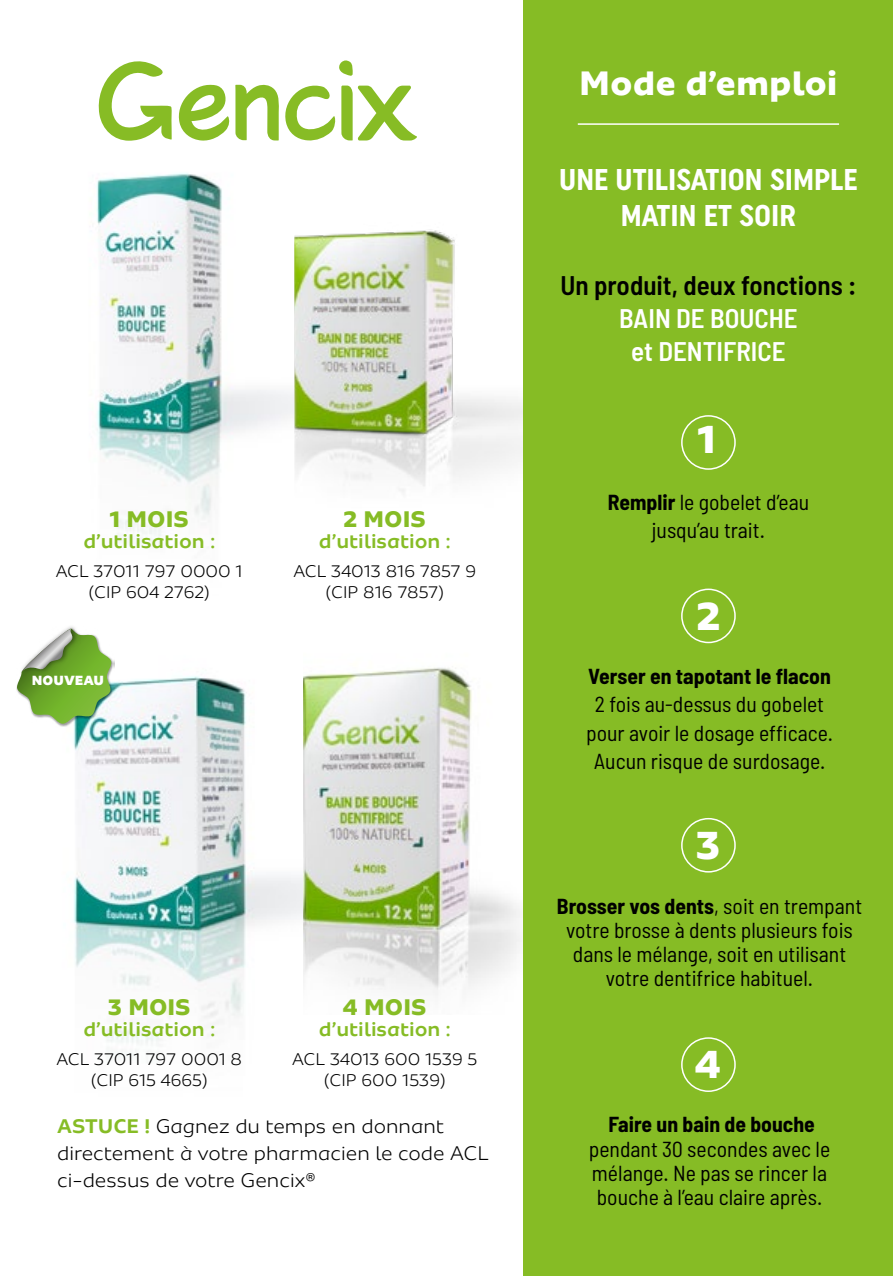
<style>
.page{position:relative;width:893px;height:1276px;background:#fff}
.page>*{position:absolute;margin:0;border:0;box-sizing:border-box;transform-origin:0 0}
.t1{font:800 42px "Sua";color:#fff}
.t2{font:800 36px "Sua";color:#fff}
.t3{font:700 30px/36px "Uniform Condensed";color:#fff;text-align:center}
.t4{font:600 semi-condensed 27px "Barlow";color:#000}
.t5{font:600 semi-condensed 27px/33px "Barlow";color:#fff;text-align:center}
.t6{font:800 24px "Sua";color:#86bc25}
.t7{font:semi-condensed 21.6px/24px "Barlow";color:#000;text-align:center}
.t8{font:700 semi-condensed 21.6px "Barlow";color:#000}
.t9{font:300 21px/27px "Sua";color:#000}
.t10{font:500 21px "Sua";color:#86bc25}
.t11{font:300 18px/21px "Sua";color:#000;text-align:center}
.t12{font:900 14.1px "Sua";color:#fff}
.s1{font-weight:700;color:#86bc25}
.s2{font-weight:700}
</style>
<div class="page">
<img style="left:96px;top:173px;width:198px;height:369px">
<img style="left:73px;top:676px;width:231px;height:382px">
<img style="left:304px;top:634px;width:220px;height:381px">
<svg style="left:98px;top:60px;width:319px;height:81px"></svg>
<img style="left:58px;top:660px;width:57px;height:67px">
<svg style="left:16px;top:628px;width:96px;height:96px"></svg>
<img style="left:294px;top:213px;width:230px;height:295px">
<div style="left:524px;top:0;width:369px;height:1276px;background:#86bc25"></div>
<div style="left:681px;top:818px;width:55px;height:54px;border:2px solid #fff;border-radius:50%"></div>
<div style="left:681px;top:1037px;width:55px;height:55px;border:2px solid #fff;border-radius:50%"></div>
<div style="left:681px;top:588px;width:55px;height:55px;border:2px solid #fff;border-radius:50%"></div>
<div style="left:681px;top:415px;width:55px;height:55px;border:2px solid #fff;border-radius:50%"></div>
<hr style="left:578px;top:123px;width:261px;height:2px;background:#fff">
<p class="t6" style="left:109px;top:504px;width:81px">1 MOIS</p>
<p class="t10" style="left:83px;top:528px;width:133px">d’utilisation :</p>
<p class="t11" style="left:56px;top:560px;width:189px">ACL 37011 797 0000 1 (CIP 604 2762)</p>
<p class="t12" style="left:32px;top:671px;width:74px">NOUVEAU</p>
<p class="t6" style="left:344px;top:504px;width:84px">2 MOIS</p>
<p class="t10" style="left:319px;top:528px;width:133px">d’utilisation :</p>
<p class="t11" style="left:293px;top:560px;width:184px">ACL 34013 816 7857 9 (CIP 816 7857)</p>
<p class="t6" style="left:108px;top:991px;width:85px">3 MOIS</p>
<p class="t10" style="left:83px;top:1016px;width:133px">d’utilisation :</p>
<p class="t11" style="left:56px;top:1048px;width:187px">ACL 37011 797 0001 8 (CIP 615 4665)</p>
<p class="t6" style="left:343px;top:991px;width:85px">4 MOIS</p>
<p class="t10" style="left:319px;top:1016px;width:133px">d’utilisation :</p>
<p class="t11" style="left:292px;top:1048px;width:187px">ACL 34013 600 1539 5 (CIP 600 1539)</p>
<p class="t9" style="left:57px;top:1112px;width:433px"><span class="s1">ASTUCE !</span> Gagnez du temps en donnant directement à votre pharmacien le code ACL ci-dessus de votre Gencix®</p>
<h2 class="t2" style="left:579px;top:61px;width:260px">Mode d’emploi</h2>
<h3 class="t3" style="left:559px;top:161px;width:300px">UNE UTILISATION SIMPLE<br>MATIN ET SOIR</h3>
<p class="t4" style="left:560px;top:268px;width:298px">Un produit, deux fonctions :</p>
<p class="t5" style="left:619px;top:301px;width:180px">BAIN DE BOUCHE et DENTIFRICE</p>
<h1 class="t1" style="left:697px;top:413px;width:21px">1</h1>
<p class="t7" style="left:608px;top:487px;width:203px;line-height:28.5px"><span class="s2">Remplir</span> le gobelet d’eau jusqu’au trait.</p>
<h1 class="t1" style="left:696px;top:590px;width:25px">2</h1>
<p class="t8" style="left:588px;top:662px;width:244px">Verser en tapotant le flacon</p>
<p class="t7" style="left:586px;top:689px;width:248px;line-height:28.5px">2 fois au-dessus du gobelet pour avoir le dosage efficace.<br>Aucun risque de surdosage.</p>
<h1 class="t1" style="left:695px;top:819px;width:27px">3</h1>
<p class="t7" style="left:557px;top:893px;width:307px"><span class="s2">Brosser vos dents</span>, soit en trempant votre brosse à dents plusieurs fois dans le mélange, soit en utilisant votre dentifrice habituel.</p>
<h1 class="t1" style="left:695px;top:1038px;width:28px">4</h1>
<p class="t8" style="left:608px;top:1111px;width:208px">Faire un bain de bouche</p>
<p class="t7" style="left:589px;top:1136px;width:243px;text-align:left">pendant 30 secondes avec le mélange. Ne pas se rincer la bouche à l’eau claire après.</p>
</div>
